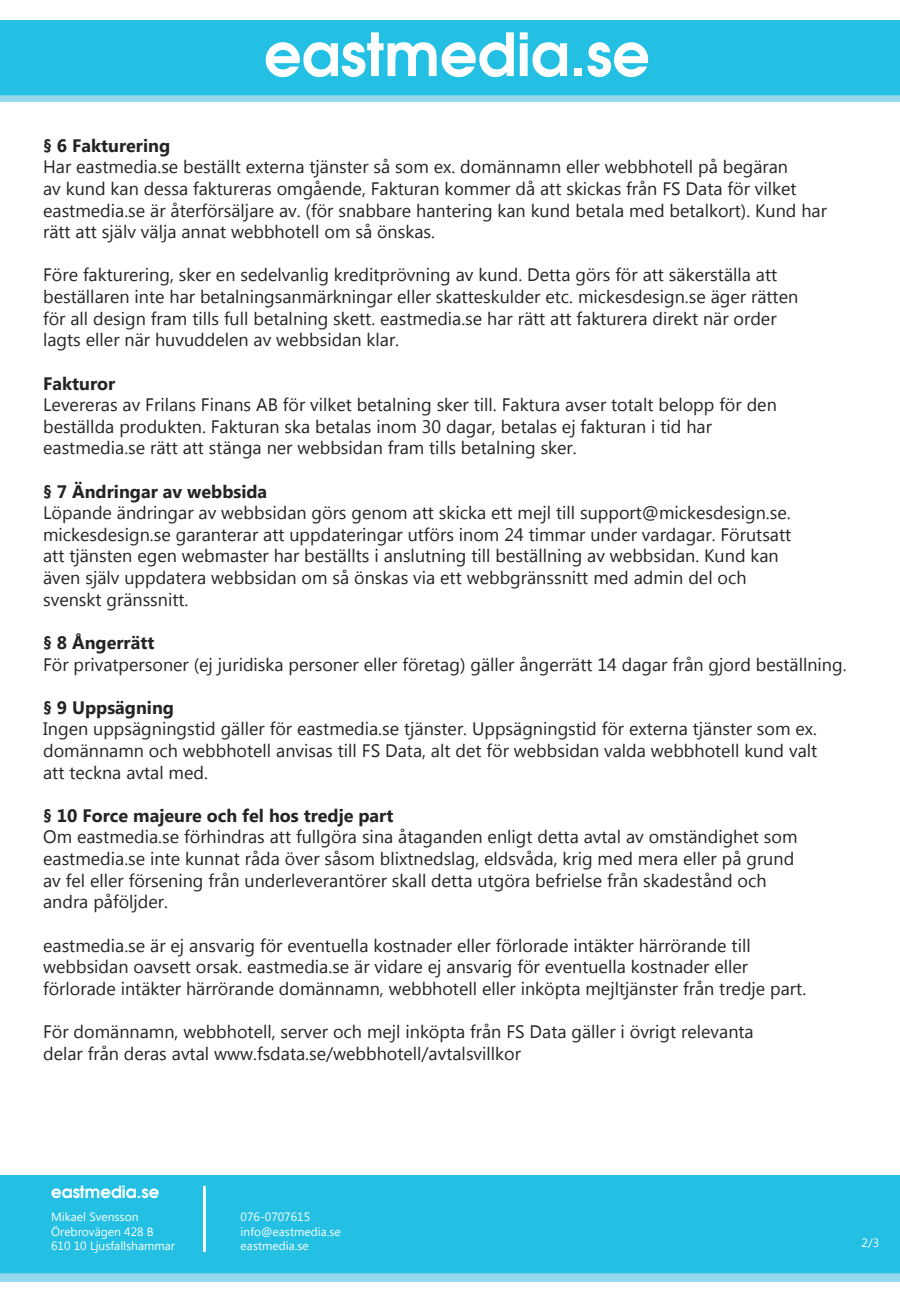
<style>
.page{position:relative;width:900px;height:1293px;background:#fff}
.page>*{position:absolute;margin:0;border:0;box-sizing:border-box;transform-origin:0 0}
.t1{font:600 59.1px "Avant Garde";color:#fff}
.t2{font:18px/21.6px "Microsoft New Tai Lue";color:#242424}
.t3{font:700 18px "Microsoft New Tai Lue";color:#242424}
.t4{font:600 16.5px "Avant Garde";color:#fff}
.t5{font:12px/14.4px "Microsoft New Tai Lue";color:#fff}
</style>
<div class="page">
<img style="left:0;top:21px;width:900px;height:80px">
<img style="left:0;top:1175px;width:900px;height:106px">
<hr style="left:203px;top:1185px;width:3px;height:66px;background:#fff">
<h1 class="t1" style="left:264px;top:15px;width:388px">eastmedia.se</h1>
<p class="t3" style="left:43px;top:135px;width:129px">§ 6 Fakturering</p>
<p class="t2" style="left:43px;top:158px;width:785px">Har eastmedia.se beställt externa tjänster så som ex. domännamn eller webbhotell på begäran<br>av kund kan dessa faktureras omgående, Fakturan kommer då att skickas från FS Data för vilket eastmedia.se är återförsäljare av. (för snabbare hantering kan kund betala med betalkort). Kund har rätt att själv välja annat webbhotell om så önskas.</p>
<p class="t2" style="left:43px;top:266px;width:757px">Före fakturering, sker en sedelvanlig kreditprövning av kund. Detta görs för att säkerställa att beställaren inte har betalningsanmärkningar eller skatteskulder etc. mickesdesign.se äger rätten för all design fram tills full betalning skett. eastmedia.se har rätt att fakturera direkt när order lagts eller när huvuddelen av webbsidan klar.</p>
<p class="t3" style="left:43px;top:373px;width:74px">Fakturor</p>
<p class="t2" style="left:43px;top:395px;width:735px">Levereras av Frilans Finans AB för vilket betalning sker till. Faktura avser totalt belopp för den beställda produkten. Fakturan ska betalas inom 30 dagar, betalas ej fakturan i tid har eastmedia.se rätt att stänga ner webbsidan fram tills betalning sker.</p>
<p class="t3" style="left:43px;top:481px;width:226px">§ 7 Ändringar av webbsida</p>
<p class="t2" style="left:43px;top:503px;width:750px">Löpande ändringar av webbsidan görs genom att skicka ett mejl till support@mickesdesign.se. mickesdesign.se garanterar att uppdateringar utförs inom 24 timmar under vardagar. Förutsatt att tjänsten egen webmaster har beställts i anslutning till beställning av webbsidan. Kund kan även själv uppdatera webbsidan om så önskas via ett webbgränssnitt med admin del och svenskt gränssnitt.</p>
<p class="t3" style="left:43px;top:632px;width:113px">§ 8 Ångerrätt</p>
<p class="t2" style="left:43px;top:654px;width:805px">För privatpersoner (ej juridiska personer eller företag) gäller ångerrätt 14 dagar från gjord beställning.</p>
<p class="t3" style="left:43px;top:697px;width:132px">§ 9 Uppsägning</p>
<p class="t2" style="left:43px;top:719px;width:776px;text-align:justify">Ingen uppsägningstid gäller för eastmedia.se tjänster. Uppsägningstid för externa tjänster som ex. domännamn och webbhotell anvisas till FS Data, alt det för webbsidan valda webbhotell kund valt att teckna avtal med.</p>
<p class="t3" style="left:43px;top:805px;width:352px">§ 10 Force majeure och fel hos tredje part</p>
<p class="t2" style="left:43px;top:827px;width:756px">Om eastmedia.se förhindras att fullgöra sina åtaganden enligt detta avtal av omständighet som eastmedia.se inte kunnat råda över såsom blixtnedslag, eldsvåda, krig med mera eller på grund av fel eller försening från underleverantörer skall detta utgöra befrielse från skadestånd och andra påföljder.</p>
<p class="t2" style="left:43px;top:935px;width:765px">eastmedia.se är ej ansvarig för eventuella kostnader eller förlorade intäkter härrörande till webbsidan oavsett orsak. eastmedia.se är vidare ej ansvarig för eventuella kostnader eller förlorade intäkter härrörande domännamn, webbhotell eller inköpta mejltjänster från tredje part.</p>
<p class="t2" style="left:43px;top:1022px;width:712px">För domännamn, webbhotell, server och mejl inköpta från FS Data gäller i övrigt relevanta delar från deras avtal www.fsdata.se/webbhotell/avtalsvillkor</p>
<p class="t4" style="left:51px;top:1180px;width:110px">eastmedia.se</p>
<p class="t5" style="left:51px;top:1210px;width:125px">Mikael Svensson<br>Örebrovägen 428 B<br>610 10 Ljusfallshammar</p>
<p class="t5" style="left:241px;top:1210px;width:102px">076-0707615 info@eastmedia.se eastmedia.se</p>
<p class="t5" style="left:862px;top:1236px;width:19px">2/3</p>
</div>
